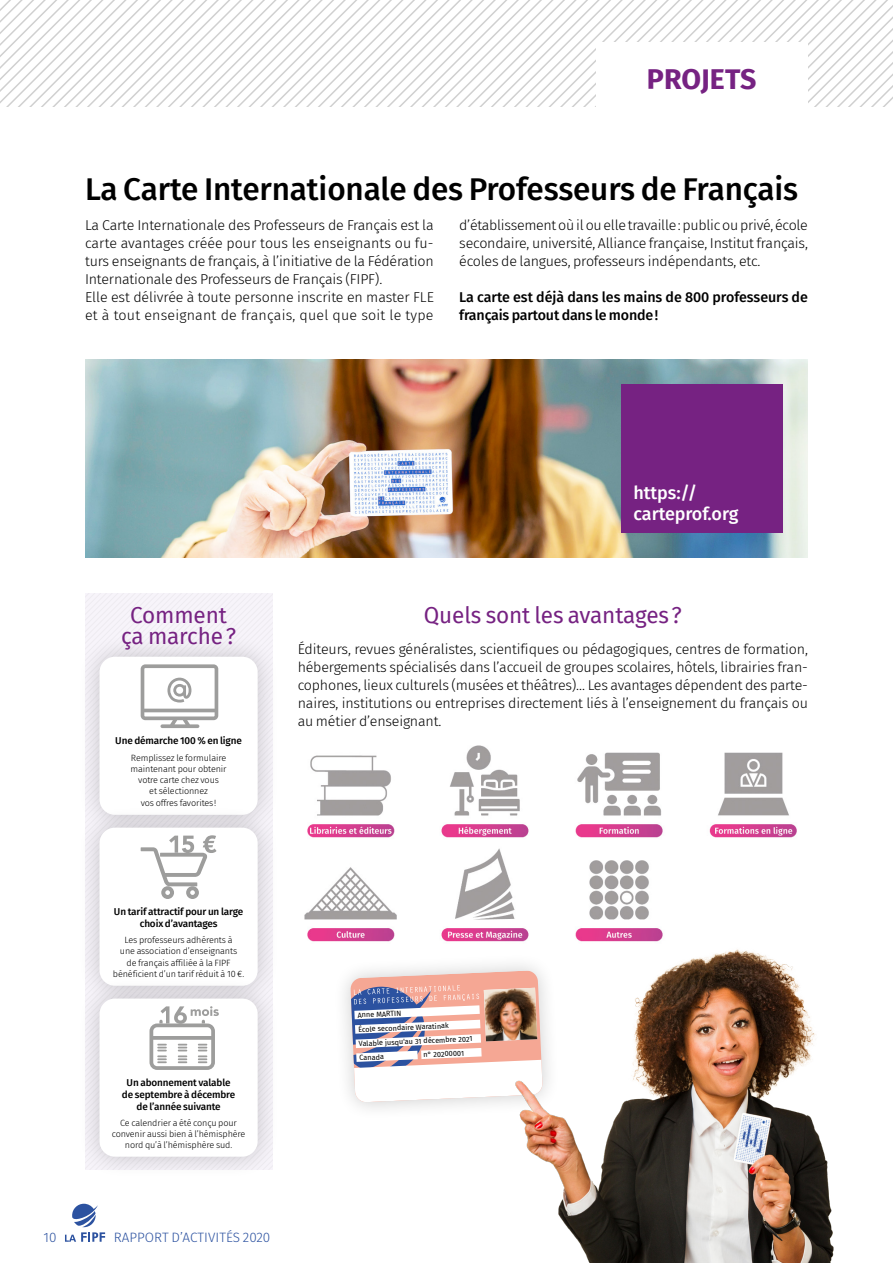
<style>
.page{position:relative;width:893px;height:1263px;background:#fff}
.page>*{position:absolute;margin:0;border:0;box-sizing:border-box;transform-origin:0 0}
.t1{font:500 31.5px "Fira Sans";letter-spacing:-.005em;color:#000}
.t2{font:700 28.5px "Fira Sans";color:#762282}
.t3{font:22.5px/21px "Fira Sans";letter-spacing:-.005em;color:#762282;text-align:center}
.t4{font:500 18px/21px "Fira Sans";letter-spacing:-.005em;color:#fff}
.t5{font:300 14.25px/18px "Fira Sans";letter-spacing:-.015em;color:#000;text-align:justify}
.t6{font:500 14.25px/18px "Fira Sans";letter-spacing:-.01em;color:#000}
.t7{font:300 13.5px "Fira Sans";letter-spacing:.005em;color:#2c52a0}
.t8{font:500 9.9px/12px "Fira Sans";letter-spacing:-.015em;color:#000;text-align:center}
.t9{font:300 9px/11.2px "Fira Sans";letter-spacing:-.015em;color:#000;text-align:center}
.t10{font:7.35px/14.2px "Fira Sans";color:#000}
</style>
<div class="page">
<svg style="left:6px;top:0;width:12px;height:106px"></svg>
<svg style="left:18px;top:0;width:11px;height:106px"></svg>
<svg style="left:29px;top:0;width:12px;height:106px"></svg>
<svg style="left:41px;top:0;width:12px;height:106px"></svg>
<svg style="left:53px;top:0;width:11px;height:106px"></svg>
<svg style="left:64px;top:0;width:12px;height:106px"></svg>
<svg style="left:76px;top:0;width:11px;height:106px"></svg>
<svg style="left:87px;top:0;width:12px;height:106px"></svg>
<svg style="left:99px;top:0;width:11px;height:106px"></svg>
<svg style="left:110px;top:0;width:12px;height:106px"></svg>
<svg style="left:122px;top:0;width:11px;height:106px"></svg>
<svg style="left:133px;top:0;width:12px;height:106px"></svg>
<svg style="left:145px;top:0;width:11px;height:106px"></svg>
<svg style="left:156px;top:0;width:12px;height:106px"></svg>
<svg style="left:168px;top:0;width:11px;height:106px"></svg>
<svg style="left:179px;top:0;width:12px;height:106px"></svg>
<svg style="left:191px;top:0;width:12px;height:106px"></svg>
<svg style="left:203px;top:0;width:11px;height:106px"></svg>
<svg style="left:214px;top:0;width:12px;height:106px"></svg>
<svg style="left:226px;top:0;width:11px;height:106px"></svg>
<svg style="left:237px;top:0;width:12px;height:106px"></svg>
<svg style="left:249px;top:0;width:11px;height:106px"></svg>
<svg style="left:260px;top:0;width:12px;height:106px"></svg>
<svg style="left:272px;top:0;width:11px;height:106px"></svg>
<svg style="left:283px;top:0;width:12px;height:106px"></svg>
<svg style="left:295px;top:0;width:11px;height:106px"></svg>
<svg style="left:306px;top:0;width:12px;height:106px"></svg>
<svg style="left:318px;top:0;width:11px;height:106px"></svg>
<svg style="left:329px;top:0;width:12px;height:106px"></svg>
<svg style="left:341px;top:0;width:12px;height:106px"></svg>
<svg style="left:353px;top:0;width:11px;height:106px"></svg>
<svg style="left:364px;top:0;width:12px;height:106px"></svg>
<svg style="left:376px;top:0;width:11px;height:106px"></svg>
<svg style="left:387px;top:0;width:12px;height:106px"></svg>
<svg style="left:399px;top:0;width:11px;height:106px"></svg>
<svg style="left:410px;top:0;width:12px;height:106px"></svg>
<svg style="left:422px;top:0;width:11px;height:106px"></svg>
<svg style="left:433px;top:0;width:12px;height:106px"></svg>
<svg style="left:445px;top:0;width:11px;height:106px"></svg>
<svg style="left:456px;top:0;width:12px;height:106px"></svg>
<svg style="left:468px;top:0;width:425px;height:106px"></svg>
<div style="left:332px;top:952px;width:229px;height:168px;background:#000;opacity:.2"></div>
<svg style="left:350px;top:971px;width:158px;height:131px"></svg>
<img style="left:484px;top:988px;width:24px;height:53px">
<img style="left:304px;top:745px;width:493px;height:197px">
<div style="left:596px;top:43px;width:211px;height:65px;background:#fff"></div>
<img style="left:508px;top:911px;width:326px;height:352px">
<img style="left:85px;top:359px;width:723px;height:198px">
<div style="left:77px;top:976px;width:204px;height:203px;background:#000;opacity:.2"></div>
<svg style="left:85px;top:593px;width:187px;height:576px"></svg>
<div style="left:621px;top:384px;width:161px;height:149px;background:#762282"></div>
<svg style="left:65px;top:1204px;width:40px;height:38px"></svg>
<h2 class="t2" style="left:647px;top:55px;width:111px">PROJETS</h2>
<h1 class="t1" style="left:85px;top:163px;width:715px">La Carte Internationale des Professeurs de Français</h1>
<p class="t5" style="left:85px;top:216px;width:350px;text-align:left">La Carte Internationale des Professeurs de Français est la carte avantages créée pour tous les enseignants ou fu&shy;turs enseignants de français, à l’initiative de la Fédération Internationale des Professeurs de Français (FIPF).<br>Elle est délivrée à toute personne inscrite en master FLE et à tout enseignant de français, quel que soit le type</p>
<p class="t5" style="left:459px;top:216px;width:350px">d’établissement où il ou elle travaille: public ou privé, école secondaire, université, Alliance française, Institut français, écoles de langues, professeurs indépendants, etc.</p>
<p class="t6" style="left:459px;top:288px;width:350px">La carte est déjà dans les mains de 800 professeurs de français partout dans le monde!</p>
<h3 class="t3" style="left:121px;top:604px;width:116px">Comment ça marche?</h3>
<p class="t8" style="left:115px;top:734px;width:128px">Une démarche 100 % en ligne</p>
<p class="t9" style="left:131px;top:752px;width:97px">Remplissez le formulaire maintenant pour obtenir votre carte chez vous<br>et sélectionnez<br>vos offres favorites!</p>
<p class="t4" style="left:634px;top:481px;width:106px">https:// carteprof.org</p>
<h3 class="t3" style="left:424px;top:604px;width:259px">Quels sont les avantages?</h3>
<p class="t5" style="left:298px;top:640px;width:512px">Éditeurs, revues généralistes, scientifiques ou pédagogiques, centres de formation, hébergements spécialisés dans l’accueil de groupes scolaires, hôtels, librairies fran&shy;cophones, lieux culturels (musées et théâtres)… Les avantages dépendent des parte&shy;naires, institutions ou entreprises directement liés à l’enseignement du français ou au métier d’enseignant.</p>
<p class="t8" style="left:114px;top:905px;width:131px">Un tarif attractif pour un large choix d’avantages</p>
<p class="t9" style="left:113px;top:935px;width:133px">Les professeurs adhérents à<br>une association d’enseignants<br>de français affiliée à la FIPF bénéficient d’un tarif réduit à 10 €.</p>
<p class="t8" style="left:122px;top:1076px;width:115px">Un abonnement valable de septembre à décembre de l’année suivante</p>
<p class="t9" style="left:112px;top:1117px;width:135px;line-height:10.8px">Ce calendrier a été conçu pour convenir aussi bien à l’hémisphère nord qu’à l’hémisphère sud.</p>
<p class="t7" style="left:44px;top:1227px;width:14px">10</p>
<p class="t7" style="left:114px;top:1227px;width:158px">RAPPORT D’ACTIVITÉS 2020</p>
<p class="t10" style="left:357px;top:1008px;width:115px;rotate:-3deg">Anne MARTIN<br>École secondaire Waratinak<br>Valable jusqu'au 31 décembre 2021<br>Canada</p>
<p class="t10" style="left:423px;top:1048px;width:42px;rotate:-3deg">n° 20200001</p>
</div>
